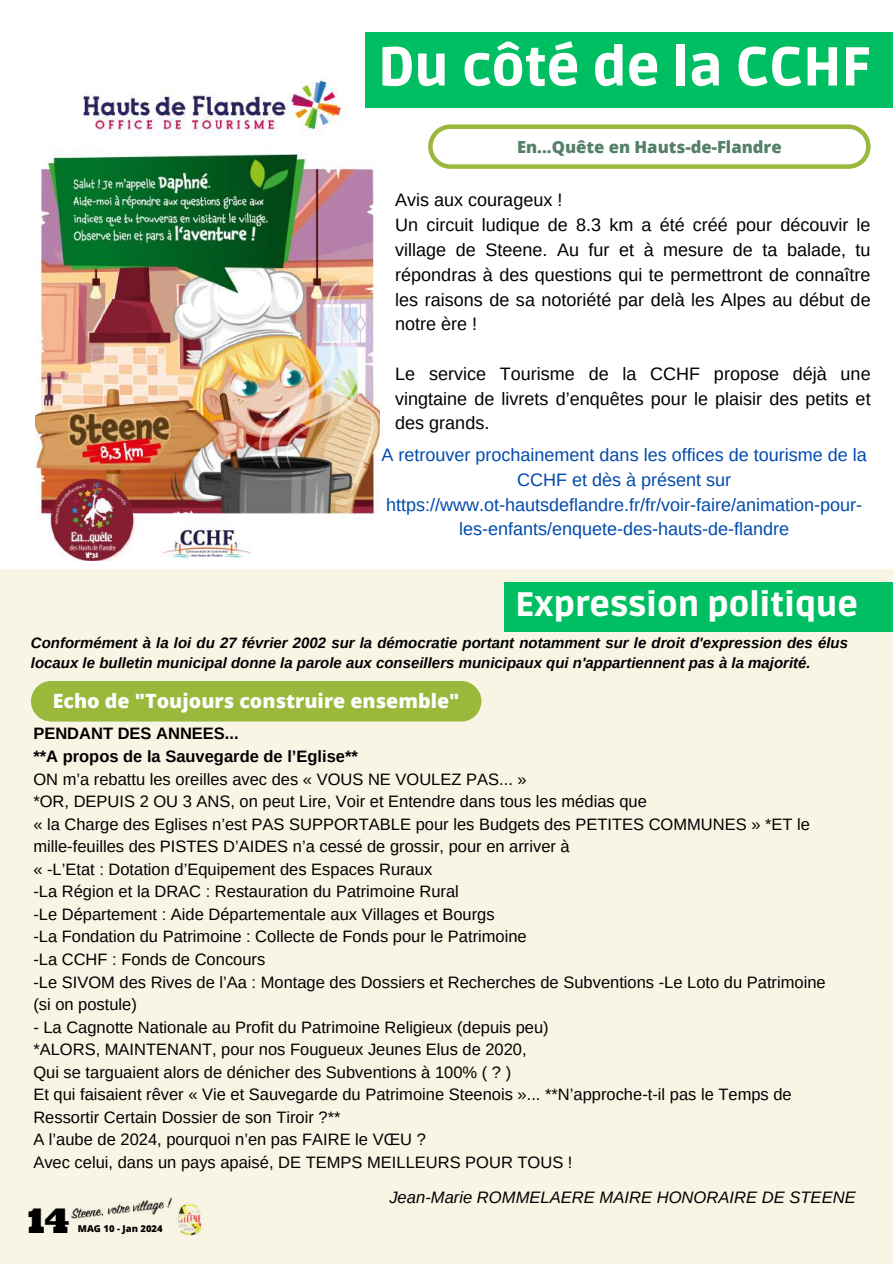
<style>
.page{position:relative;width:893px;height:1264px;background:#fff}
.page>*{position:absolute;margin:0;border:0;box-sizing:border-box;transform-origin:0 0}
.t1{font:900 54.3px "Ruda";color:#fff}
.t2{font:34.05px "Ultra";color:#000}
.t3{font:900 33.75px "Ruda";color:#fff}
.t4{font:800 19.65px "Open Sans";color:#fff}
.t5{font:18px/24.8px "Arimo";color:#000}
.t6{font:18px/24.8px "Arimo";color:#004aad;text-align:center}
.t7{font:italic 16.65px "Arimo";color:#000}
.t8{font:800 16.65px "Open Sans";color:#547f68}
.t9{font:16.5px/22.5px "Arimo";color:#000}
.t10{font:700 16.5px/22.5px "Arimo";color:#000}
.t11{font:italic 700 15px/20.2px "Arimo";color:#000}
.t12{font:800 9.45px "Open Sans";color:#000}
</style>
<div class="page">
<div style="left:0;top:569px;width:892px;height:694px;background:#f8f5e5"></div>
<img style="left:70px;top:1197px;width:102px;height:23px">
<img style="left:170px;top:1199px;width:32px;height:37px">
<div style="left:504px;top:582px;width:388px;height:49px;background:#00bf63"></div>
<div style="left:31px;top:681px;width:450px;height:40px;background:#99b83c;border-radius:20px"></div>
<img style="left:36px;top:76px;width:343px;height:484px">
<div style="left:366px;top:32px;width:526px;height:76px;background:#00bf63"></div>
<svg style="left:428px;top:124px;width:442px;height:45px"></svg>
<h1 class="t1" style="left:378px;top:35px;width:494px">Du côté de la CCHF</h1>
<p class="t8" style="left:517px;top:135px;width:266px">En...Quête en Hauts-de-Flandre</p>
<p class="t5" style="left:395px;top:188px;width:477px">Avis aux courageux !<br>Un circuit ludique de 8.3 km a été créé pour découvir le village de Steene. Au fur et à mesure de ta balade, tu répondras à des questions qui te permettront de connaître les raisons de sa notoriété par delà les Alpes au début de notre ère !</p>
<p class="t5" style="left:395px;top:361px;width:477px;text-align:justify">Le service Tourisme de la CCHF propose déjà une vingtaine de livrets d’enquêtes pour le plaisir des petits et des grands.</p>
<p class="t6" style="left:381px;top:442px;width:486px">A retrouver prochainement dans les offices de tourisme de la CCHF et dès à présent sur https://www.ot-hautsdeflandre.fr/fr/voir-faire/animation-pour&shy;les-enfants/enquete-des-hauts-de-flandre</p>
<h3 class="t3" style="left:515px;top:585px;width:344px">Expression politique</h3>
<p class="t11" style="left:31px;top:632px;width:818px">Conformément à la loi du 27 février 2002 sur la démocratie portant notamment sur le droit d'expression des élus locaux le bulletin municipal donne la parole aux conseillers municipaux qui n'appartiennent pas à la majorité.</p>
<p class="t4" style="left:53px;top:687px;width:408px">Echo de "Toujours construire ensemble"</p>
<p class="t10" style="left:33px;top:722px;width:326px">PENDANT DES ANNEES...<br>**A propos de la Sauvegarde de l’Eglise**</p>
<p class="t9" style="left:33px;top:768px;width:793px">ON m’a rebattu les oreilles avec des « VOUS NE VOULEZ PAS... »<br>*OR, DEPUIS 2 OU 3 ANS, on peut Lire, Voir et Entendre dans tous les médias que<br>« la Charge des Eglises n’est PAS SUPPORTABLE pour les Budgets des PETITES COMMUNES » *ET le mille-feuilles des PISTES D’AIDES n’a cessé de grossir, pour en arriver à<br>« -L’Etat : Dotation d’Equipement des Espaces Ruraux<br>-La Région et la DRAC : Restauration du Patrimoine Rural<br>-Le Département : Aide Départementale aux Villages et Bourgs<br>-La Fondation du Patrimoine : Collecte de Fonds pour le Patrimoine<br>-La CCHF : Fonds de Concours<br>-Le SIVOM des Rives de l’Aa : Montage des Dossiers et Recherches de Subventions -Le Loto du Patrimoine (si on postule)</p>
<p class="t9" style="left:33px;top:1015px;width:759px">- La Cagnotte Nationale au Profit du Patrimoine Religieux (depuis peu)<br>*ALORS, MAINTENANT, pour nos Fougueux Jeunes Elus de 2020,<br>Qui se targuaient alors de dénicher des Subventions à 100% ( ? )<br>Et qui faisaient rêver « Vie et Sauvegarde du Patrimoine Steenois »... **N’approche-t-il pas le Temps de Ressortir Certain Dossier de son Tiroir ?**<br>A l’aube de 2024, pourquoi n’en pas FAIRE le VŒU ?<br>Avec celui, dans un pays apaisé, DE TEMPS MEILLEURS POUR TOUS !</p>
<h2 class="t2" style="left:28px;top:1198px;width:43px">14</h2>
<p class="t12" style="left:78px;top:1221px;width:86px">MAG 10 - Jan 2024</p>
<p class="t7" style="left:389px;top:1187px;width:468px">Jean-Marie ROMMELAERE MAIRE HONORAIRE DE STEENE</p>
</div>
